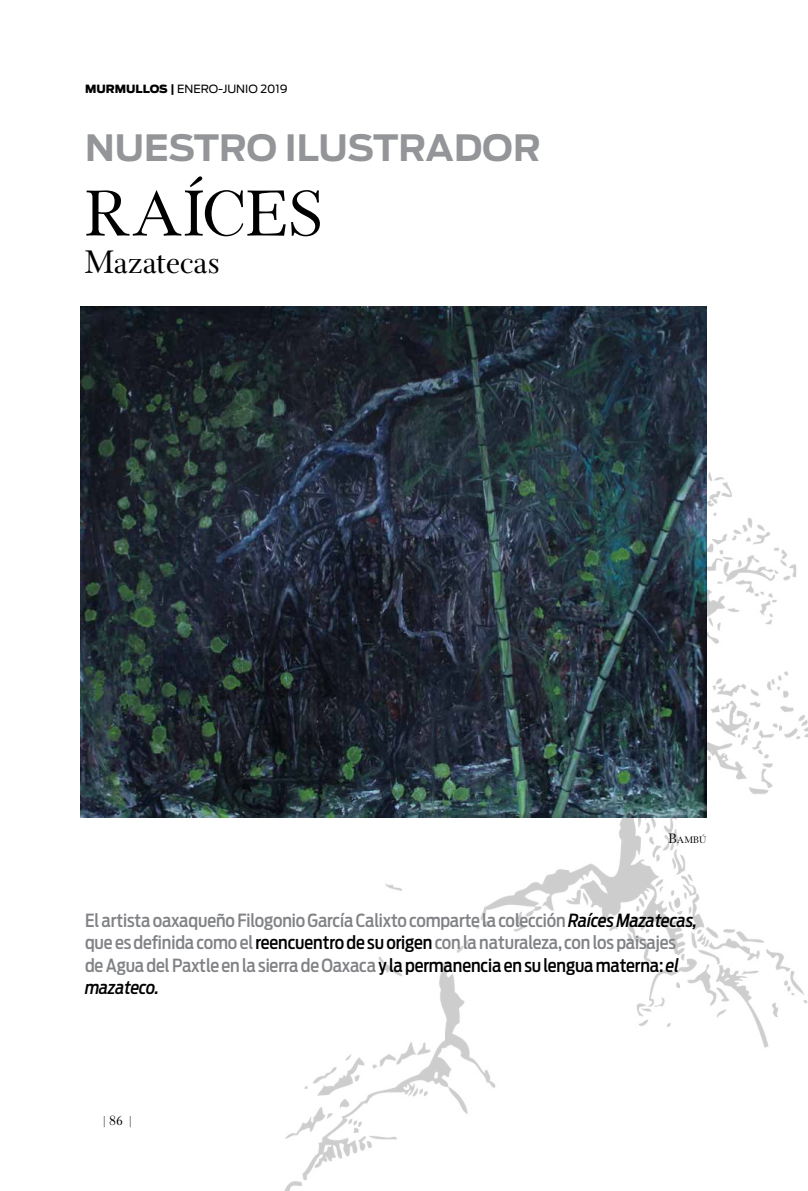
<style>
.page{position:relative;width:808px;height:1191px;background:#fff}
.page>*{position:absolute;margin:0;border:0;box-sizing:border-box;transform-origin:0 0}
.t1{font:72px "Wessex";letter-spacing:-.015em;color:#000}
.t2{font:700 36px "Antenna";color:#939598}
.t3{font:36px "Wessex";letter-spacing:-.015em;color:#000}
.t4{font:500 18px/22.5px "Antenna Cond";letter-spacing:-.005em;color:#808285}
.t5{font:11.25px "Antenna";color:#000}
.t6{font:11.25px "Wessex";color:#000}
.t7{font:10.5px "Wessex";color:#000}
.s1{font-weight:900}
.s2{font-weight:700}
.s3{font-size:15px}
.s4{font-style:italic;color:#000}
.s5{color:#000}
</style>
<div class="page">
<img style="left:281px;top:455px;width:527px;height:736px">
<img style="left:80px;top:307px;width:626px;height:510px">
<p class="t5" style="left:85px;top:82px;width:204px"><span class="s1">MURMULLOS</span> <span class="s2">|</span> ENERO-JUNIO 2019</p>
<h2 class="t2" style="left:85px;top:126px;width:457px">NUESTRO ILUSTRADOR</h2>
<h1 class="t1" style="left:85px;top:175px;width:240px">RAÍCES</h1>
<h2 class="t3" style="left:85px;top:243px;width:137px">Mazatecas</h2>
<p class="t7" style="left:668px;top:834px;width:39px"><span class="s3">B</span>ambú</p>
<p class="t4" style="left:85px;top:909px;width:614px">El artista oaxaqueño Filogonio García Calixto comparte la colección <span class="s4">Raíces Mazatecas, </span>que es definida como el <span class="s5">reencuentro de su origen</span> con la naturaleza, con los paisajes de Agua del Paxtle en la sierra de Oaxaca <span class="s5">y la permanencia en su lengua materna:</span> <span class="s4">el mazateco.</span></p>
<p class="t6" style="left:104px;top:1115px;width:29px">| <span class="s3">86</span> |</p>
</div>
